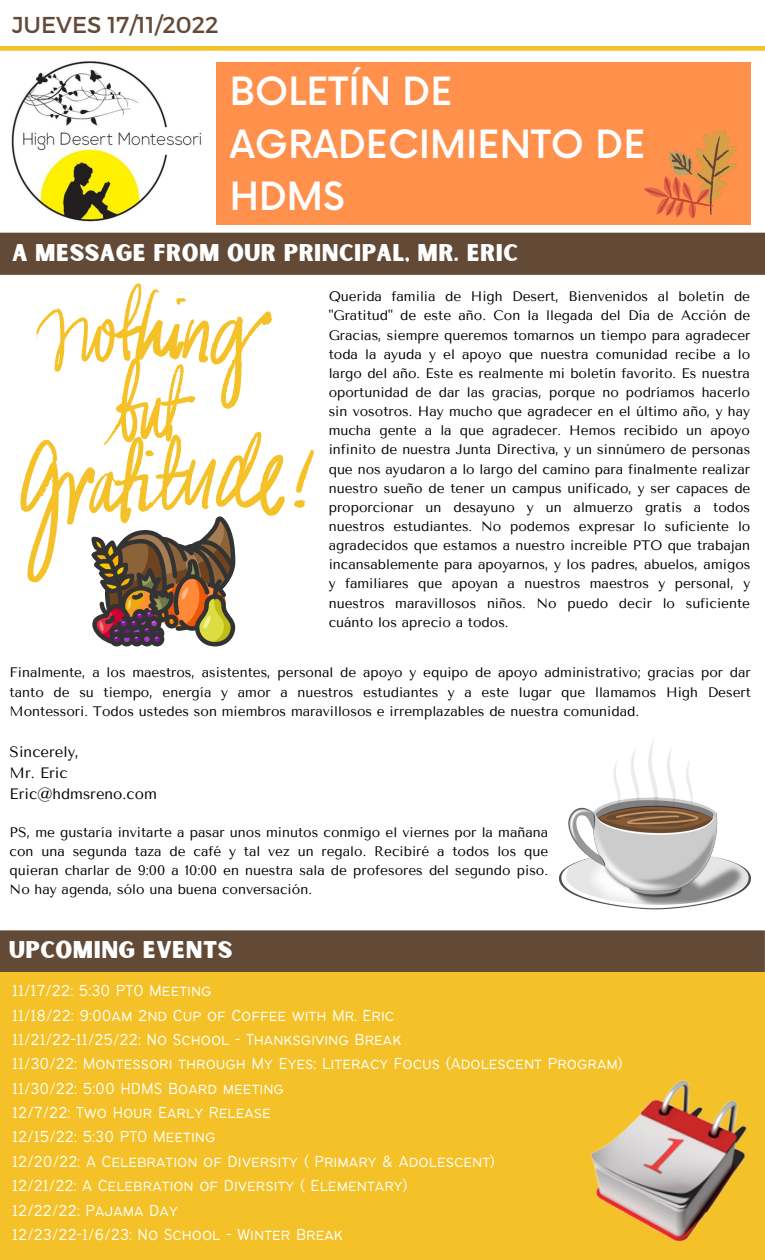
<style>
.page{position:relative;width:765px;height:1260px;background:#fff}
.page>*{position:absolute;margin:0;border:0;box-sizing:border-box;transform-origin:0 0}
.t1{font:500 37.88px/52.5px "Now";color:#fff}
.t2{font:23.12px "Sunborn Sans One";letter-spacing:.015em;color:#fff}
.t3{font:23px "Montserrat";color:#634a37}
.t4{font:300 17.5px/24.4px "Bantayog";color:#fff}
.t5{font:15px/20.9px "Tenor Sans";color:#000}
.t6{font:13.75px/19.1px "Tenor Sans";color:#000;text-align:justify}
</style>
<div class="page">
<img style="left:0;top:61px;width:235px;height:172px">
<div style="left:216px;top:62px;width:534px;height:162px;background:#ff914d"></div>
<div style="left:0;top:46px;width:765px;height:5px;background:#f4c228"></div>
<div style="left:0;top:233px;width:765px;height:42px;background:#634a37"></div>
<div style="left:0;top:930px;width:765px;height:43px;background:#634a37"></div>
<div style="left:0;top:973px;width:765px;height:287px;background:#f4c228"></div>
<img style="left:590px;top:1080px;width:157px;height:163px">
<svg style="left:20px;top:283px;width:294px;height:299px"></svg>
<img style="left:560px;top:739px;width:191px;height:171px">
<svg style="left:91px;top:516px;width:144px;height:130px"></svg>
<svg style="left:644px;top:129px;width:93px;height:90px"></svg>
<h3 class="t3" style="left:12px;top:10px;width:208px">JUEVES 17/11/2022</h3>
<h1 class="t1" style="left:230px;top:68px;width:417px">BOLETÍN DE<br>AGRADECIMIENTO DE<br>HDMS</h1>
<h2 class="t2" style="left:12px;top:238px;width:508px">A MESSAGE FROM OUR PRINCIPAL, MR. ERIC</h2>
<p class="t6" style="left:329px;top:287px;width:423px">Querida familia de High Desert, Bienvenidos al boletín de "Gratitud" de este año. Con la llegada del Día de Acción de Gracias, siempre queremos tomarnos un tiempo para agradecer toda la ayuda y el apoyo que nuestra comunidad recibe a lo largo del año. Este es realmente mi boletín favorito. Es nuestra oportunidad de dar las gracias, porque no podríamos hacerlo sin vosotros. Hay mucho que agradecer en el último año, y hay mucha gente a la que agradecer. Hemos recibido un apoyo infinito de nuestra Junta Directiva, y un sinnúmero de personas que nos ayudaron a lo largo del camino para finalmente realizar nuestro sueño de tener un campus unificado, y ser capaces de proporcionar un desayuno y un almuerzo gratis a todos nuestros estudiantes. No podemos expresar lo suficiente lo agradecidos que estamos a nuestro increíble PTO que trabajan incansablemente para apoyarnos, y los padres, abuelos, amigos y familiares que apoyan a nuestros maestros y personal, y nuestros maravillosos niños. No puedo decir lo suficiente cuánto los aprecio a todos.</p>
<p class="t6" style="left:10px;top:663px;width:743px">Finalmente, a los maestros, asistentes, personal de apoyo y equipo de apoyo administrativo; gracias por dar tanto de su tiempo, energía y amor a nuestros estudiantes y a este lugar que llamamos High Desert Montessori. Todos ustedes son miembros maravillosos e irremplazables de nuestra comunidad.</p>
<p class="t5" style="left:10px;top:742px;width:149px">Sincerely,<br>Mr. Eric<br>Eric@hdmsreno.com</p>
<p class="t6" style="left:10px;top:822px;width:540px">PS, me gustaría invitarte a pasar unos minutos conmigo el viernes por la mañana con una segunda taza de café y tal vez un regalo. Recibiré a todos los que quieran charlar de 9:00 a 10:00 en nuestra sala de profesores del segundo piso.<br>No hay agenda, sólo una buena conversación.</p>
<h2 class="t2" style="left:9px;top:935px;width:225px">UPCOMING EVENTS</h2>
<p class="t4" style="left:12px;top:980px;width:612px">11/17/22: 5:30 PTO Meeting<br>11/18/22: 9:00am 2nd Cup of Coffee with Mr. Eric<br>11/21/22-11/25/22: No School - Thanksgiving Break<br>11/30/22: Montessori through My Eyes: Literacy Focus (Adolescent Program)<br>11/30/22: 5:00 HDMS Board meeting<br>12/7/22: Two Hour Early Release<br>12/15/22: 5:30 PTO Meeting<br>12/20/22: A Celebration of Diversity ( Primary &amp; Adolescent)<br>12/21/22: A Celebration of Diversity ( Elementary)<br>12/22/22: Pajama Day<br>12/23/22-1/6/23: No School - Winter Break</p>
</div>
